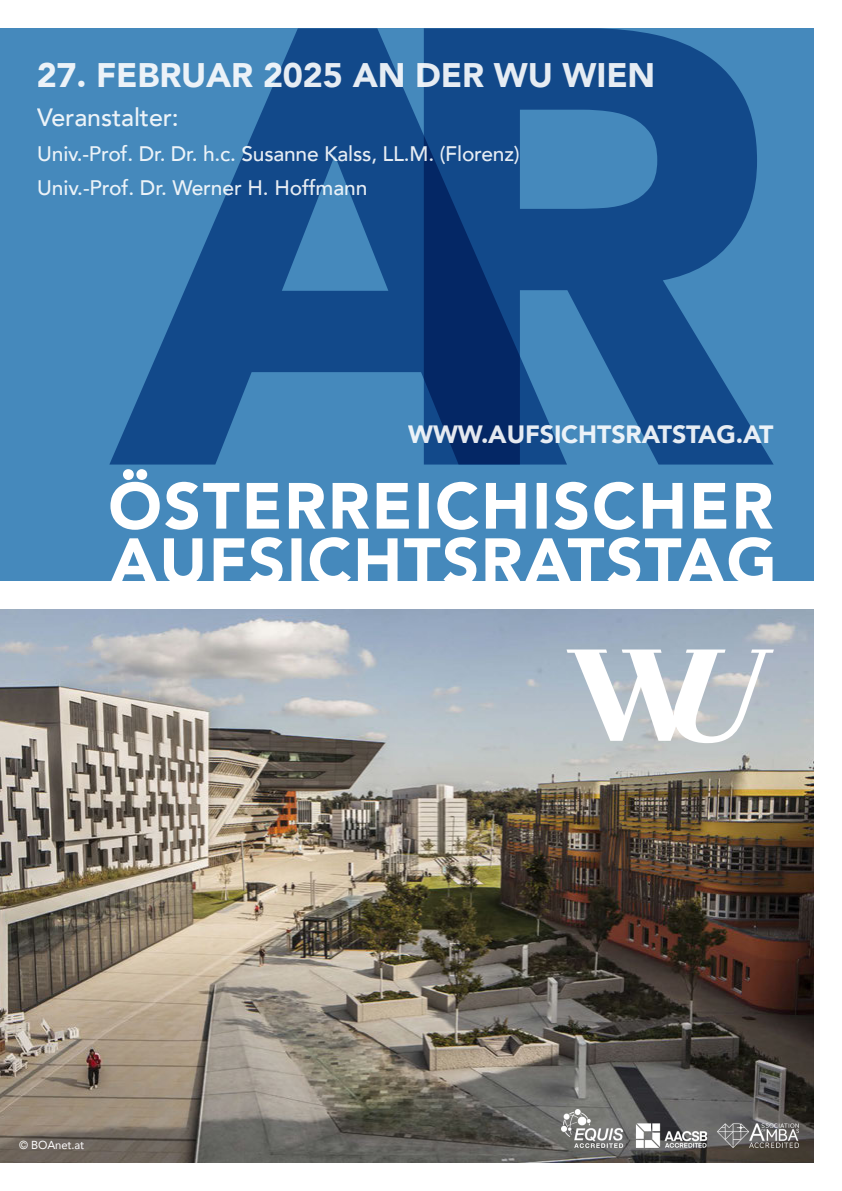
<style>
.page{position:relative;width:842px;height:1191px;background:#fff}
.page>*{position:absolute;margin:0;border:0;box-sizing:border-box;transform-origin:0 0}
.t1{font:900 34px "Avenir";letter-spacing:-.005em;color:#fff}
.t2{font:900 25px "Avenir";letter-spacing:-.005em;color:#fff}
.t3{font:500 25px "Avenir LT";letter-spacing:-.005em;color:#fff}
.t4{font:500 21px/34.6px "Avenir LT";letter-spacing:-.01em;color:#fff}
.t5{font:11.6px "Avenir";letter-spacing:-.01em;color:#fff}
</style>
<div class="page">
<img style="left:0;top:609px;width:814px;height:553px">
<div style="left:0;top:28px;width:814px;height:553px;background:#4589bc"></div>
<svg style="left:109px;top:28px;width:315px;height:436px"></svg>
<svg style="left:424px;top:28px;width:349px;height:436px;fill:#12498a"></svg>
<svg style="left:110px;top:469px;width:663px;height:61px"></svg>
<svg style="left:111px;top:537px;width:661px;height:44px"></svg>
<img style="left:561px;top:1109px;width:237px;height:38px">
<svg style="left:567px;top:649px;width:207px;height:94px"></svg>
<h1 class="t1" style="left:37px;top:46px;width:620px">27. FEBRUAR 2025 AN DER WU WIEN</h1>
<p class="t3" style="left:37px;top:103px;width:143px">Veranstalter:</p>
<p class="t4" style="left:37px;top:137px;width:484px">Univ.-Prof. Dr. Dr. h.c. Susanne Kalss, LL.M. (Florenz)<br>Univ.-Prof. Dr. Werner H. Hoffmann</p>
<p class="t5" style="left:19px;top:1136px;width:66px">© BOAnet.at</p>
<p class="t2" style="left:408px;top:413px;width:367px">WWW.AUFSICHTSRATSTAG.AT</p>
</div>
